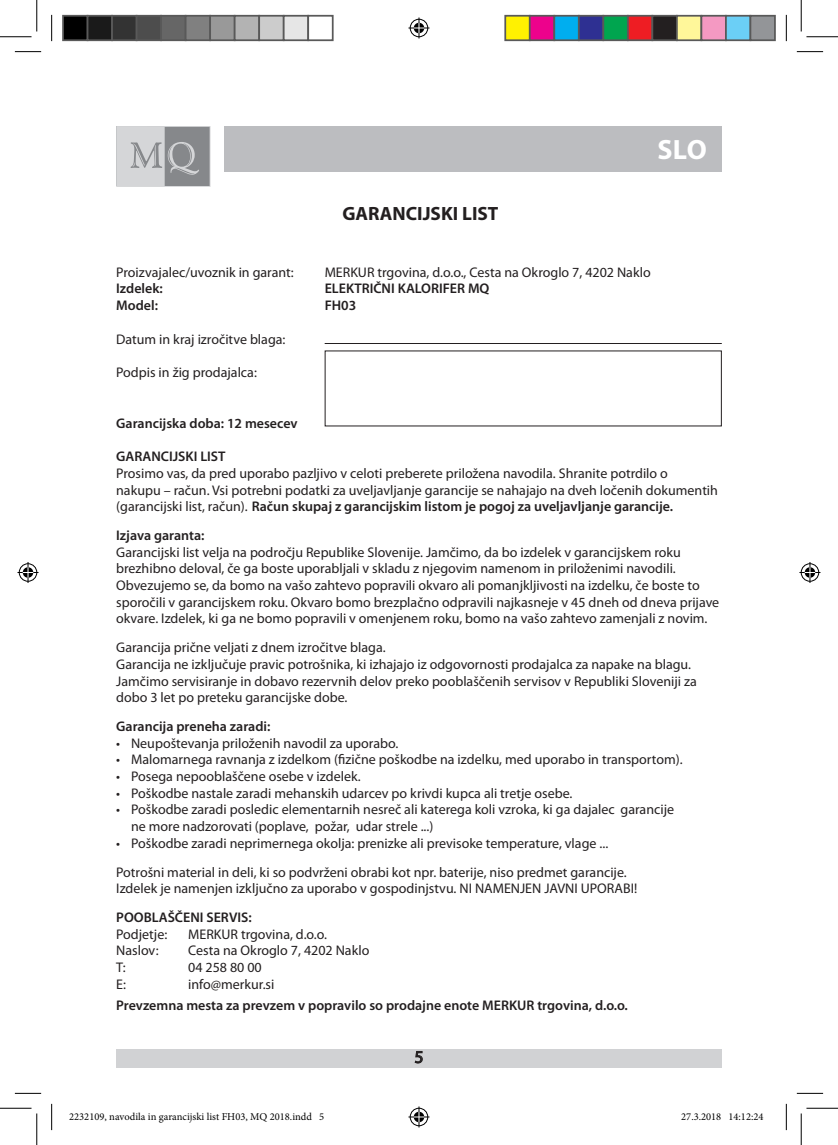
<style>
.page{position:relative;width:838px;height:1145px;background:#fff}
.page>*{position:absolute;margin:0;border:0;box-sizing:border-box;transform-origin:0 0}
.t1{font:700 28px "Myriad Pro";color:#fff}
.t2{font:700 19.25px "Myriad Pro";color:#231f20}
.t3{font:17.5px "Myriad Pro";color:#231f20}
.t4{font:14px/16.6px "Myriad Pro";color:#231f20}
.t5{font:600 14px "Myriad Pro";color:#231f20}
.t6{font:10.5px "Minion Pro";color:#000}
.s1{font-weight:600}
</style>
<div class="page">
<div style="left:116px;top:1049px;width:605px;height:18px;background:#d1d2d4"></div>
<svg style="left:414px;top:1051px;width:9px;height:13px"></svg>
<div style="left:224px;top:126px;width:497px;height:45px;background:#bcbdc0"></div>
<svg style="left:116px;top:126px;width:94px;height:61px;background:#b0b1b4"></svg>
<hr style="left:324px;top:343px;width:397px;height:1px;background:#231f20">
<svg style="left:15px;top:51px;width:26px;height:1px"></svg>
<svg style="left:796px;top:51px;width:27px;height:1px"></svg>
<svg style="left:15px;top:1093px;width:26px;height:1px"></svg>
<svg style="left:796px;top:1093px;width:27px;height:1px"></svg>
<svg style="left:51px;top:15px;width:1px;height:26px"></svg>
<svg style="left:51px;top:1104px;width:1px;height:26px"></svg>
<svg style="left:786px;top:15px;width:1px;height:26px"></svg>
<svg style="left:786px;top:1104px;width:1px;height:26px"></svg>
<hr style="left:0;top:36px;width:32px;height:1px;background:#000">
<hr style="left:806px;top:36px;width:31px;height:1px;background:#000">
<hr style="left:0;top:1108px;width:32px;height:1px;background:#000">
<hr style="left:806px;top:1108px;width:31px;height:1px;background:#000">
<hr style="left:36px;top:0;width:1px;height:31px;background:#000">
<hr style="left:36px;top:1113px;width:1px;height:32px;background:#000">
<hr style="left:800px;top:0;width:1px;height:31px;background:#000">
<hr style="left:800px;top:1113px;width:1px;height:32px;background:#000">
<svg style="left:408px;top:18px;width:21px;height:21px"></svg>
<svg style="left:408px;top:1106px;width:21px;height:21px"></svg>
<svg style="left:18px;top:562px;width:21px;height:21px"></svg>
<svg style="left:799px;top:562px;width:21px;height:21px"></svg>
<div style="left:63px;top:16px;width:25px;height:24px;background:#000"></div>
<div style="left:62px;top:15px;width:26px;height:26px;border:2px solid #595959"></div>
<div style="left:88px;top:16px;width:24px;height:24px;background:#1a1a1a"></div>
<div style="left:87px;top:15px;width:26px;height:26px;border:2px solid #595959"></div>
<div style="left:112px;top:16px;width:25px;height:24px;background:#333"></div>
<div style="left:111px;top:15px;width:26px;height:26px;border:2px solid #595959"></div>
<div style="left:137px;top:16px;width:24px;height:24px;background:#4d4d4d"></div>
<div style="left:136px;top:15px;width:26px;height:26px;border:2px solid #595959"></div>
<div style="left:161px;top:16px;width:25px;height:24px;background:#666"></div>
<div style="left:160px;top:15px;width:26px;height:26px;border:2px solid #595959"></div>
<div style="left:186px;top:16px;width:24px;height:24px;background:#808080"></div>
<div style="left:185px;top:15px;width:26px;height:26px;border:2px solid #595959"></div>
<div style="left:210px;top:16px;width:25px;height:24px;background:#999"></div>
<div style="left:209px;top:15px;width:26px;height:26px;border:2px solid #595959"></div>
<div style="left:235px;top:16px;width:24px;height:24px;background:#b3b3b3"></div>
<div style="left:234px;top:15px;width:26px;height:26px;border:2px solid #595959"></div>
<div style="left:259px;top:16px;width:25px;height:24px;background:#ccc"></div>
<div style="left:258px;top:15px;width:26px;height:26px;border:2px solid #595959"></div>
<div style="left:284px;top:16px;width:24px;height:24px;background:#e6e6e6"></div>
<div style="left:283px;top:15px;width:26px;height:26px;border:2px solid #595959"></div>
<div style="left:307px;top:15px;width:26px;height:26px;border:2px solid #595959"></div>
<div style="left:505px;top:16px;width:24px;height:24px;background:#fff101"></div>
<div style="left:504px;top:15px;width:26px;height:26px;border:2px solid #595959"></div>
<div style="left:529px;top:16px;width:25px;height:24px;background:#ed028c"></div>
<div style="left:529px;top:15px;width:26px;height:26px;border:2px solid #595959"></div>
<div style="left:554px;top:16px;width:24px;height:24px;background:#00aeef"></div>
<div style="left:553px;top:15px;width:26px;height:26px;border:2px solid #595959"></div>
<div style="left:578px;top:16px;width:25px;height:24px;background:#2e3092"></div>
<div style="left:578px;top:15px;width:26px;height:26px;border:2px solid #595959"></div>
<div style="left:603px;top:16px;width:24px;height:24px;background:#00a54f"></div>
<div style="left:602px;top:15px;width:26px;height:26px;border:2px solid #595959"></div>
<div style="left:627px;top:16px;width:25px;height:24px;background:#ee1d23"></div>
<div style="left:627px;top:15px;width:26px;height:26px;border:2px solid #595959"></div>
<div style="left:652px;top:16px;width:24px;height:24px;background:#231f20"></div>
<div style="left:651px;top:15px;width:26px;height:26px;border:2px solid #595959"></div>
<div style="left:676px;top:16px;width:25px;height:24px;background:#fff79a"></div>
<div style="left:676px;top:15px;width:26px;height:26px;border:2px solid #595959"></div>
<div style="left:701px;top:16px;width:24px;height:24px;background:#f499c2"></div>
<div style="left:700px;top:15px;width:26px;height:26px;border:2px solid #595959"></div>
<div style="left:725px;top:16px;width:25px;height:24px;background:#6bcff6"></div>
<div style="left:725px;top:15px;width:26px;height:26px;border:2px solid #595959"></div>
<div style="left:750px;top:16px;width:24px;height:24px;background:#939598"></div>
<div style="left:749px;top:15px;width:26px;height:26px;border:2px solid #595959"></div>
<svg style="left:116px;top:1067px;width:196px;height:1px"></svg>
<h2 class="t2" style="left:342px;top:201px;width:157px">GARANCIJSKI LIST</h2>
<h1 class="t1" style="left:657px;top:132px;width:51px">SLO</h1>
<p class="t4" style="left:116px;top:263px;width:179px">Proizvajalec/uvoznik in garant:</p>
<p class="t4" style="left:324px;top:263px;width:327px">MERKUR trgovina, d.o.o., Cesta na Okroglo 7, 4202 Naklo</p>
<p class="t5" style="left:116px;top:280px;width:48px">Izdelek:</p>
<p class="t5" style="left:324px;top:280px;width:166px">ELEKTRIČNI KALORIFER MQ</p>
<p class="t5" style="left:116px;top:297px;width:43px">Model:</p>
<p class="t5" style="left:324px;top:297px;width:33px">FH03</p>
<p class="t4" style="left:116px;top:331px;width:171px">Datum in kraj izročitve blaga:</p>
<p class="t4" style="left:116px;top:364px;width:142px">Podpis in žig prodajalca:</p>
<p class="t5" style="left:116px;top:414px;width:183px">Garancijska doba: 12 mesecev</p>
<p class="t5" style="left:116px;top:448px;width:111px">GARANCIJSKI LIST</p>
<p class="t4" style="left:116px;top:465px;width:603px">Prosimo vas, da pred uporabo pazljivo v celoti preberete priložena navodila. Shranite potrdilo o<br>nakupu – račun. Vsi potrebni podatki za uveljavljanje garancije se nahajajo na dveh ločenih dokumentih (garancijski list, račun). <span class="s1">Račun skupaj z garancijskim listom je pogoj za uveljavljanje garancije.</span></p>
<p class="t5" style="left:116px;top:527px;width:90px">Izjava garanta:</p>
<p class="t4" style="left:116px;top:544px;width:604px">Garancijski list velja na področju Republike Slovenije. Jamčimo, da bo izdelek v garancijskem roku brezhibno deloval, če ga boste uporabljali v skladu z njegovim namenom in priloženimi navodili.<br>Obvezujemo se, da bomo na vašo zahtevo popravili okvaro ali pomanjkljivosti na izdelku, če boste to sporočili v garancijskem roku. Okvaro bomo brezplačno odpravili najkasneje v 45 dneh od dneva prijave okvare. Izdelek, ki ga ne bomo popravili v omenjenem roku, bomo na vašo zahtevo zamenjali z novim.</p>
<p class="t4" style="left:116px;top:639px;width:582px">Garancija prične veljati z dnem izročitve blaga.<br>Garancija ne izključuje pravic potrošnika, ki izhajajo iz odgovornosti prodajalca za napake na blagu.<br>Jamčimo servisiranje in dobavo rezervnih delov preko pooblaščenih servisov v Republiki Sloveniji za dobo 3 let po preteku garancijske dobe.</p>
<p class="t5" style="left:116px;top:718px;width:156px">Garancija preneha zaradi:</p>
<p class="t4" style="left:116px;top:735px;width:284px">• Neupoštevanja priloženih navodil za uporabo.</p>
<p class="t4" style="left:116px;top:751px;width:568px">• Malomarnega ravnanja z izdelkom (fizične poškodbe na izdelku, med uporabo in transportom).</p>
<p class="t4" style="left:116px;top:768px;width:246px">• Posega nepooblaščene osebe v izdelek.</p>
<p class="t4" style="left:116px;top:784px;width:457px">• Poškodbe nastale zaradi mehanskih udarcev po krivdi kupca ali tretje osebe.</p>
<p class="t4" style="left:131px;top:801px;width:544px;text-indent:-15px">• Poškodbe zaradi posledic elementarnih nesreč ali katerega koli vzroka, ki ga dajalec garancije ne more nadzorovati (poplave, požar, udar strele ...)</p>
<p class="t4" style="left:116px;top:828px;width:512px;line-height:29.1px">• Poškodbe zaradi neprimernega okolja: prenizke ali previsoke temperature, vlage ...<br>Potrošni material in deli, ki so podvrženi obrabi kot npr. baterije, niso predmet garancije.</p>
<p class="t4" style="left:116px;top:880px;width:522px">Izdelek je namenjen izključno za uporabo v gospodinjstvu. NI NAMENJEN JAVNI UPORABI!</p>
<p class="t5" style="left:116px;top:909px;width:137px">POOBLAŠČENI SERVIS:</p>
<p class="t4" style="left:116px;top:926px;width:53px">Podjetje:</p>
<p class="t4" style="left:188px;top:926px;width:140px">MERKUR trgovina, d.o.o.</p>
<p class="t4" style="left:116px;top:942px;width:44px">Naslov:</p>
<p class="t4" style="left:188px;top:942px;width:183px">Cesta na Okroglo 7, 4202 Naklo</p>
<p class="t4" style="left:116px;top:959px;width:11px">T:</p>
<p class="t4" style="left:188px;top:959px;width:75px">04 258 80 00</p>
<p class="t4" style="left:116px;top:975px;width:11px">E:</p>
<p class="t4" style="left:188px;top:975px;width:88px">info@merkur.si</p>
<p class="t5" style="left:116px;top:997px;width:513px">Prevzemna mesta za prevzem v popravilo so prodajne enote MERKUR trgovina, d.o.o.</p>
<p class="t3" style="left:414px;top:1046px;width:10px">5</p>
<p class="t6" style="left:69px;top:1109px;width:256px">2232109, navodila in garancijski list FH03, MQ 2018.indd 5</p>
<p class="t6" style="left:681px;top:1109px;width:84px">27.3.2018 14:12:24</p>
</div>
